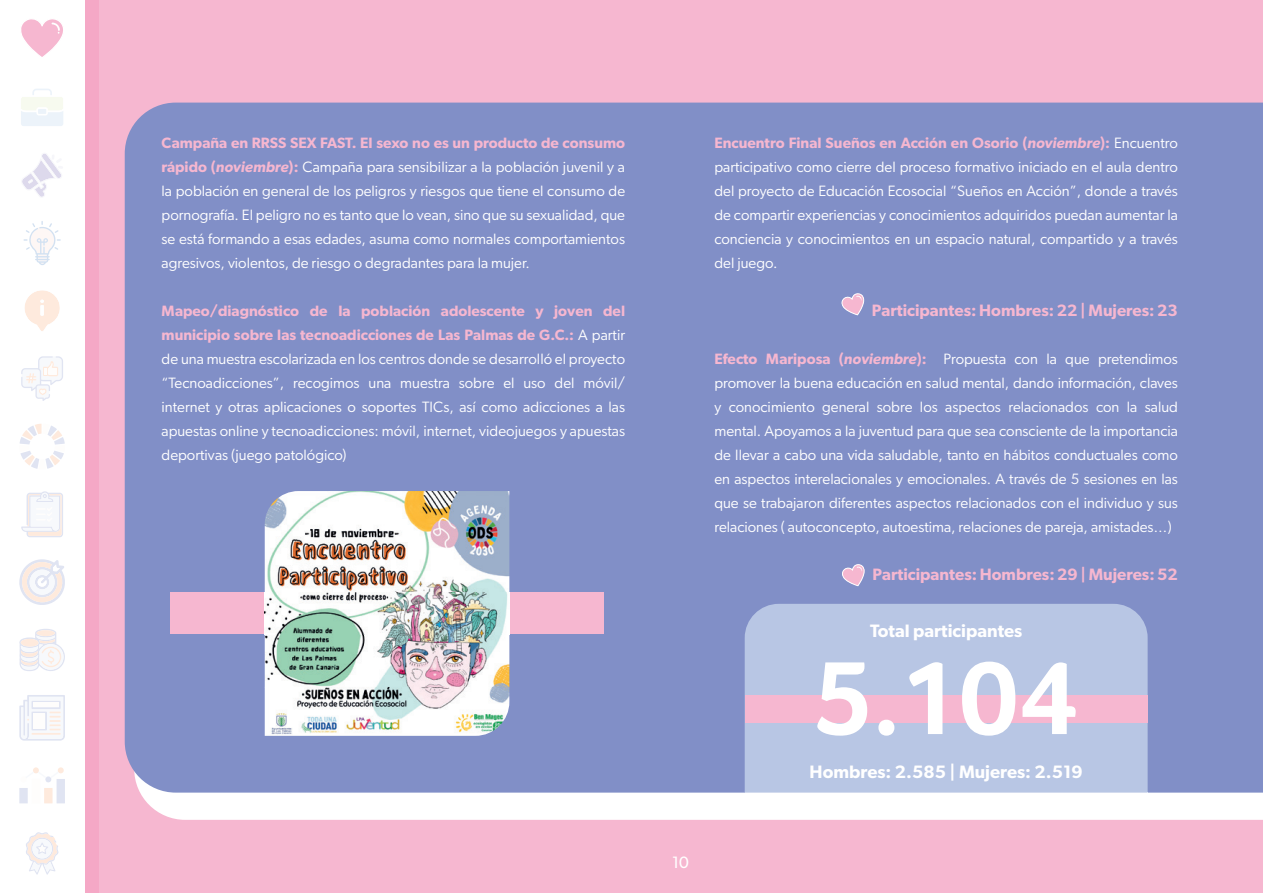
<style>
.page{position:relative;width:1263px;height:893px;background:#f6b7d0}
.page>*{position:absolute;margin:0;border:0;box-sizing:border-box;transform-origin:0 0}
.t1{font:700 108px "Foco";color:#fff}
.t2{font:600 18px "Gibson";color:#fff}
.t3{font:600 16.5px "Gibson";color:#f6b7d0}
.t4{font:16.5px "Gibson";color:#fff}
.t5{font:15px/24px "Gibson";color:#fff;text-align:justify}
.t6{font:600 15px "Gibson";color:#f6b7d0}
.s1{font-weight:600;color:#f6b7d0}
.s2{font-weight:600;font-style:italic;color:#f6b7d0}
</style>
<div class="page">
<div style="left:84px;top:0;width:14px;height:893px;background:#f5a8c6"></div>
<div style="left:140px;top:793px;width:1122px;height:27px;background:#fff"></div>
<div style="left:125px;top:103px;width:1137px;height:690px;background:#818fc7"></div>
<svg style="left:842px;top:564px;width:23px;height:23px"></svg>
<svg style="left:841px;top:293px;width:23px;height:23px"></svg>
<hr style="left:745px;top:793px;width:403px;height:3px;background:#fff">
<div style="left:745px;top:604px;width:403px;height:189px;background:#b8c6e4"></div>
<div style="left:745px;top:695px;width:403px;height:27px;background:#f6b7d0"></div>
<div style="left:170px;top:593px;width:433px;height:41px;background:#f6b7d0"></div>
<img style="left:265px;top:491px;width:244px;height:245px">
<img style="left:265px;top:593px;width:244px;height:41px">
<div style="left:0;top:0;width:84px;height:893px;background:#fff"></div>
<svg style="left:21px;top:19px;width:42px;height:38px"></svg>
<svg style="left:21px;top:89px;width:42px;height:37px"></svg>
<svg style="left:22px;top:153px;width:40px;height:44px"></svg>
<svg style="left:24px;top:221px;width:37px;height:44px"></svg>
<svg style="left:25px;top:290px;width:35px;height:41px"></svg>
<svg style="left:21px;top:356px;width:42px;height:45px"></svg>
<svg style="left:19px;top:424px;width:46px;height:45px"></svg>
<svg style="left:21px;top:491px;width:42px;height:46px"></svg>
<svg style="left:19px;top:559px;width:46px;height:46px"></svg>
<svg style="left:19px;top:629px;width:46px;height:42px"></svg>
<svg style="left:19px;top:695px;width:46px;height:46px"></svg>
<hr style="left:33px;top:703px;width:26px;height:4px;background:#fefdfc">
<div style="left:33px;top:713px;width:12px;height:16px;background:#fefdfc"></div>
<svg style="left:19px;top:767px;width:46px;height:36px"></svg>
<svg style="left:26px;top:832px;width:33px;height:43px"></svg>
<hr style="left:1262px;top:0;width:1px;height:893px;background:#fff">
<p class="t5" style="left:162px;top:130px;width:465px"><span class="s1">Campaña en RRSS SEX FAST. El sexo no es un producto de consumo rápido (</span><span class="s2">noviembre</span><span class="s1">):</span> Campaña para sensibilizar a la población juvenil y a la población en general de los peligros y riesgos que tiene el consumo de pornografía. El peligro no es tanto que lo vean, sino que su sexualidad, que se está formando a esas edades, asuma como normales comportamientos agresivos, violentos, de riesgo o degradantes para la mujer.</p>
<p class="t5" style="left:714px;top:130px;width:465px"><span class="s1">Encuentro Final Sueños en Acción en Osorio (</span><span class="s2">noviembre</span><span class="s1">):</span> Encuentro participativo como cierre del proceso formativo iniciado en el aula dentro del proyecto de Educación Ecosocial “Sueños en Acción”, donde a través de compartir experiencias y conocimientos adquiridos puedan aumentar la conciencia y conocimientos en un espacio natural, compartido y a través del juego.</p>
<p class="t6" style="left:162px;top:302px;width:465px">Mapeo/diagnóstico de la población adolescente y joven del</p>
<p class="t3" style="left:872px;top:300px;width:307px">Participantes: Hombres: 22 | Mujeres: 23</p>
<p class="t5" style="left:162px;top:322px;width:465px"><span class="s1">municipio sobre las tecnoadicciones de Las Palmas de G.C.:</span> A partir de una muestra escolarizada en los centros donde se desarrolló el proyecto “Tecnoadicciones”, recogimos una muestra sobre el uso del móvil/ internet y otras aplicaciones o soportes TICs, así como adicciones a las apuestas online y tecnoadicciones: móvil, internet, videojuegos y apuestas deportivas (juego patológico)</p>
<p class="t5" style="left:714px;top:346px;width:465px"><span class="s1">Efecto Mariposa (</span><span class="s2">noviembre</span><span class="s1">):</span> Propuesta con la que pretendimos promover la buena educación en salud mental, dando información, claves y conocimiento general sobre los aspectos relacionados con la salud mental. Apoyamos a la juventud para que sea consciente de la importancia de llevar a cabo una vida saludable, tanto en hábitos conductuales como en aspectos interelacionales y emocionales. A través de 5 sesiones en las que se trabajaron diferentes aspectos relacionados con el individuo y sus relaciones ( autoconcepto, autoestima, relaciones de pareja, amistades…)</p>
<p class="t3" style="left:872px;top:564px;width:307px">Participantes: Hombres: 29 | Mujeres: 52</p>
<p class="t2" style="left:870px;top:620px;width:154px">Total participantes</p>
<h1 class="t1" style="left:814px;top:626px;width:265px">5.104</h1>
<p class="t4" style="left:672px;top:852px;width:18px">10</p>
<p class="t2" style="left:810px;top:761px;width:275px">Hombres: 2.585 | Mujeres: 2.519</p>
</div>
